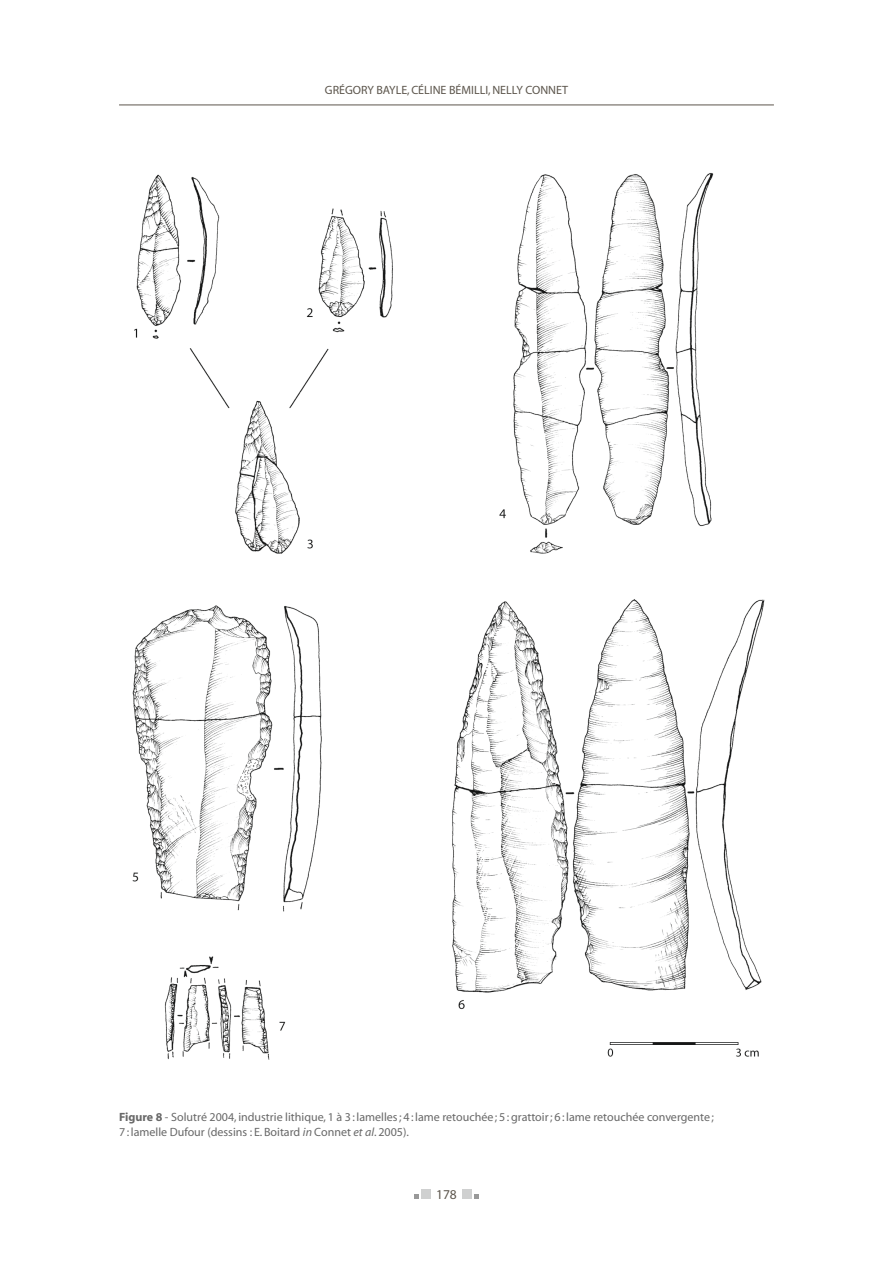
<style>
.page{position:relative;width:893px;height:1263px;background:#fff}
.page>*{position:absolute;margin:0;border:0;box-sizing:border-box;transform-origin:0 0}
.t1{font:13.5px "Myriad";color:#5c554c}
.Legende{font:12px "Myriad";color:#686868}
.t2{font:12px "Myriad";color:#5c554c}
.s1{font-weight:700}
.s2{font-style:italic}
</style>
<div class="page">
<svg style="left:414px;top:1194px;width:4px;height:5px"></svg>
<div style="left:421px;top:1190px;width:9px;height:9px;background:#cfd0d0"></div>
<div style="left:463px;top:1190px;width:9px;height:9px;background:#cfd0d0"></div>
<svg style="left:475px;top:1194px;width:4px;height:5px"></svg>
<hr style="left:119px;top:105px;width:655px;height:1px;background:#5c554c">
<img style="left:132px;top:173px;width:633px;height:887px">
<p class="t2" style="left:325px;top:84px;width:245px">GRÉGORY BAYLE, CÉLINE BÉMILLI, NELLY CONNET</p>
<p class="Legende" style="left:119px;top:1111px;width:596px"><span class="s1">Figure 8</span> - Solutré 2004, industrie lithique, 1 à 3: lamelles; 4: lame retouchée; 5: grattoir; 6: lame retouchée convergente ;</p>
<p class="Legende" style="left:119px;top:1126px;width:291px">7: lamelle Dufour (dessins : E. Boitard <span class="s2">in</span> Connet <span class="s2">et al</span>. 2005).</p>
<p class="t1" style="left:436px;top:1188px;width:22px">178</p>
</div>
